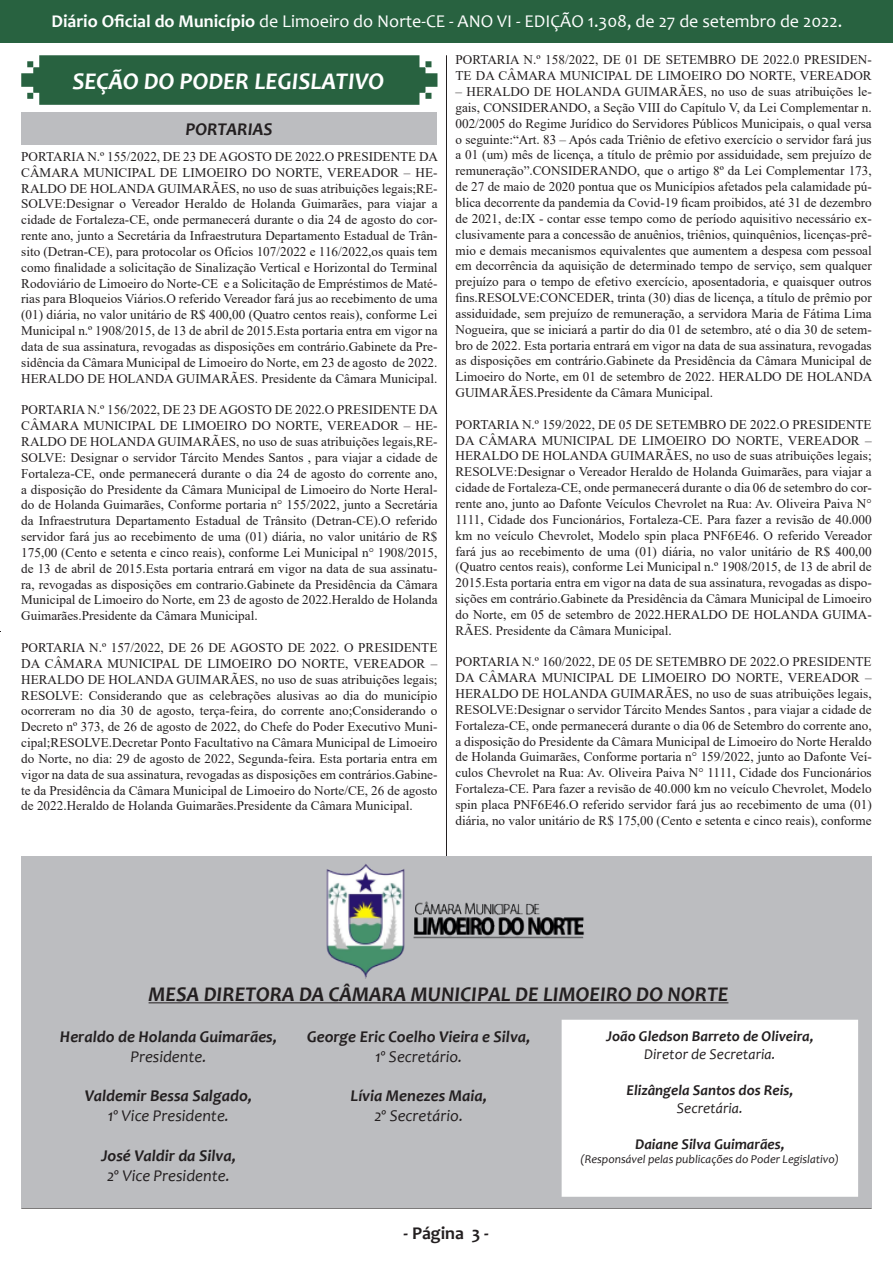
<style>
.page{position:relative;width:893px;height:1263px;background:#fff}
.page>*{position:absolute;margin:0;border:0;box-sizing:border-box;transform-origin:0 0}
.t1{font:italic 700 24px "Candara";color:#fff}
.t2{font:italic 700 21px "Candara";color:#231f20}
.t3{font:18px "Candara";color:#fff}
.t4{font:700 18px "Candara";color:#231f20}
.t5{font:italic 700 18px "Candara";color:#231f20}
.t6{font:italic 700 16.5px "Candara";color:#231f20}
.t7{font:italic 16.5px "Candara";color:#231f20}
.t8{font:italic 700 15px "Candara";color:#231f20}
.t9{font:italic 15px "Candara";color:#231f20}
.t10{font:13.2px/15.9px "Times New Roman";color:#231f20;text-align:justify}
.t11{font:italic 12px "Candara";color:#231f20}
.s1{font-weight:700}
</style>
<div class="page">
<div style="left:0;top:0;width:892px;height:42px;background:#286240"></div>
<hr style="left:446px;top:55px;width:1px;height:1153px;background:#231f20">
<hr style="left:21px;top:1208px;width:851px;height:1px;background:#231f20">
<svg style="left:21px;top:55px;width:416px;height:50px;background:#346a4a"></svg>
<div style="left:21px;top:856px;width:851px;height:352px;background:#bcbdc0"></div>
<hr style="left:149px;top:1002px;width:579px;height:1px;background:#231f20">
<div style="left:562px;top:1020px;width:296px;height:177px;background:#fff;border:2px solid #fff"></div>
<img style="left:326px;top:864px;width:258px;height:115px">
<div style="left:21px;top:112px;width:416px;height:32px;background:#bcbdc0"></div>
<h3 class="t3" style="left:51px;top:10px;width:792px"><span class="s1">Diário Oficial do Município</span> de Limoeiro do Norte-CE - ANO VI - EDIÇÃO 1.308, de 27 de setembro de 2022.</h3>
<p class="t1" style="left:72px;top:66px;width:313px">SEÇÃO DO PODER LEGISLATIVO</p>
<p class="t5" style="left:185px;top:118px;width:89px">PORTARIAS</p>
<p class="t10" style="left:21px;top:148px;width:418px">PORTARIA N.º 155/2022, DE 23 DE AGOSTO DE 2022.O PRESIDENTE DA CÂMARA MUNICIPAL DE LIMOEIRO DO NORTE, VEREADOR – HE-RALDO DE HOLANDA GUIMARÃES, no uso de suas atribuições legais;RE-SOLVE:Designar o Vereador Heraldo de Holanda Guimarães, para viajar a cidade de Fortaleza-CE, onde permanecerá durante o dia 24 de agosto do cor&shy;rente ano, junto a Secretária da Infraestrutura Departamento Estadual de Trân&shy;sito (Detran-CE), para protocolar os Ofícios 107/2022 e 116/2022,os quais tem como finalidade a solicitação de Sinalização Vertical e Horizontal do Terminal Rodoviário de Limoeiro do Norte-CE e a Solicitação de Empréstimos de Maté&shy;rias para Bloqueios Viários.O referido Vereador fará jus ao recebimento de uma (01) diária, no valor unitário de R$ 400,00 (Quatro centos reais), conforme Lei Municipal n.º 1908/2015, de 13 de abril de 2015.Esta portaria entra em vigor na data de sua assinatura, revogadas as disposições em contrário.Gabinete da Pre&shy;sidência da Câmara Municipal de Limoeiro do Norte, em 23 de agosto de 2022.<br>HERALDO DE HOLANDA GUIMARÃES. Presidente da Câmara Municipal.</p>
<p class="t10" style="left:21px;top:402px;width:418px">PORTARIA N.º 156/2022, DE 23 DE AGOSTO DE 2022.O PRESIDENTE DA CÂMARA MUNICIPAL DE LIMOEIRO DO NORTE, VEREADOR – HE-RALDO DE HOLANDA GUIMARÃES, no uso de suas atribuições legais,RE-SOLVE: Designar o servidor Tárcito Mendes Santos , para viajar a cidade de Fortaleza-CE, onde permanecerá durante o dia 24 de agosto do corrente ano, a disposição do Presidente da Câmara Municipal de Limoeiro do Norte Heral&shy;do de Holanda Guimarães, Conforme portaria n° 155/2022, junto a Secretária da Infraestrutura Departamento Estadual de Trânsito (Detran-CE).O referido servidor fará jus ao recebimento de uma (01) diária, no valor unitário de R$ 175,00 (Cento e setenta e cinco reais), conforme Lei Municipal n° 1908/2015, de 13 de abril de 2015.Esta portaria entrará em vigor na data de sua assinatu&shy;ra, revogadas as disposições em contrario.Gabinete da Presidência da Câmara Municipal de Limoeiro do Norte, em 23 de agosto de 2022.Heraldo de Holanda Guimarães.Presidente da Câmara Municipal.</p>
<p class="t10" style="left:21px;top:639px;width:418px">PORTARIA N.º 157/2022, DE 26 DE AGOSTO DE 2022. O PRESIDENTE DA CÂMARA MUNICIPAL DE LIMOEIRO DO NORTE, VEREADOR – HERALDO DE HOLANDA GUIMARÃES, no uso de suas atribuições legais; RESOLVE: Considerando que as celebrações alusivas ao dia do município ocorreram no dia 30 de agosto, terça-feira, do corrente ano;Considerando o Decreto nº 373, de 26 de agosto de 2022, do Chefe do Poder Executivo Muni&shy;cipal;RESOLVE.Decretar Ponto Facultativo na Câmara Municipal de Limoeiro do Norte, no dia: 29 de agosto de 2022, Segunda-feira. Esta portaria entra em vigor na data de sua assinatura, revogadas as disposições em contrários.Gabine&shy;te da Presidência da Câmara Municipal de Limoeiro do Norte/CE, 26 de agosto de 2022.Heraldo de Holanda Guimarães.Presidente da Câmara Municipal.</p>
<p class="t10" style="left:455px;top:52px;width:418px">PORTARIA N.º 158/2022, DE 01 DE SETEMBRO DE 2022.0 PRESIDEN-<br>TE DA CÂMARA MUNICIPAL DE LIMOEIRO DO NORTE, VEREADOR</p>
<p class="t10" style="left:455px;top:83px;width:418px">– HERALDO DE HOLANDA GUIMARÃES, no uso de suas atribuições le&shy;gais, CONSIDERANDO, a Seção VIII do Capítulo V, da Lei Complementar n.<br>002/2005 do Regime Jurídico do Servidores Públicos Municipais, o qual versa o seguinte:“Art. 83 – Após cada Triênio de efetivo exercício o servidor fará jus a 01 (um) mês de licença, a título de prêmio por assiduidade, sem prejuízo de remuneração”.CONSIDERANDO, que o artigo 8º da Lei Complementar 173, de 27 de maio de 2020 pontua que os Municípios afetados pela calamidade pú&shy;blica decorrente da pandemia da Covid-19 ficam proibidos, até 31 de dezembro de 2021, de:IX - contar esse tempo como de período aquisitivo necessário ex&shy;clusivamente para a concessão de anuênios, triênios, quinquênios, licenças-prê&shy;mio e demais mecanismos equivalentes que aumentem a despesa com pessoal em decorrência da aquisição de determinado tempo de serviço, sem qualquer prejuízo para o tempo de efetivo exercício, aposentadoria, e quaisquer outros fins.RESOLVE:CONCEDER, trinta (30) dias de licença, a título de prêmio por assiduidade, sem prejuízo de remuneração, a servidora Maria de Fátima Lima Nogueira, que se iniciará a partir do dia 01 de setembro, até o dia 30 de setem&shy;bro de 2022. Esta portaria entrará em vigor na data de sua assinatura, revogadas as disposições em contrário.Gabinete da Presidência da Câmara Municipal de Limoeiro do Norte, em 01 de setembro de 2022. HERALDO DE HOLANDA GUIMARÃES.Presidente da Câmara Municipal.</p>
<p class="t10" style="left:455px;top:416px;width:418px">PORTARIA N.º 159/2022, DE 05 DE SETEMBRO DE 2022.O PRESIDENTE DA CÂMARA MUNICIPAL DE LIMOEIRO DO NORTE, VEREADOR – HERALDO DE HOLANDA GUIMARÃES, no uso de suas atribuições legais; RESOLVE:Designar o Vereador Heraldo de Holanda Guimarães, para viajar a cidade de Fortaleza-CE, onde permanecerá durante o dia 06 de setembro do cor&shy;rente ano, junto ao Dafonte Veículos Chevrolet na Rua: Av. Oliveira Paiva N° 1111, Cidade dos Funcionários, Fortaleza-CE. Para fazer a revisão de 40.000 km no veículo Chevrolet, Modelo spin placa PNF6E46. O referido Vereador fará jus ao recebimento de uma (01) diária, no valor unitário de R$ 400,00 (Quatro centos reais), conforme Lei Municipal n.º 1908/2015, de 13 de abril de 2015.Esta portaria entra em vigor na data de sua assinatura, revogadas as dispo&shy;sições em contrário.Gabinete da Presidência da Câmara Municipal de Limoeiro do Norte, em 05 de setembro de 2022.HERALDO DE HOLANDA GUIMA-RÃES. Presidente da Câmara Municipal.</p>
<p class="t10" style="left:455px;top:654px;width:418px">PORTARIA N.º 160/2022, DE 05 DE SETEMBRO DE 2022.O PRESIDENTE DA CÂMARA MUNICIPAL DE LIMOEIRO DO NORTE, VEREADOR – HERALDO DE HOLANDA GUIMARÃES, no uso de suas atribuições legais, RESOLVE:Designar o servidor Tárcito Mendes Santos , para viajar a cidade de Fortaleza-CE, onde permanecerá durante o dia 06 de Setembro do corrente ano, a disposição do Presidente da Câmara Municipal de Limoeiro do Norte Heraldo de Holanda Guimarães, Conforme portaria n° 159/2022, junto ao Dafonte Veí&shy;culos Chevrolet na Rua: Av. Oliveira Paiva N° 1111, Cidade dos Funcionários Fortaleza-CE. Para fazer a revisão de 40.000 km no veículo Chevrolet, Modelo spin placa PNF6E46.O referido servidor fará jus ao recebimento de uma (01) diária, no valor unitário de R$ 175,00 (Cento e setenta e cinco reais), conforme</p>
<p class="t2" style="left:149px;top:981px;width:581px">MESA DIRETORA DA CÂMARA MUNICIPAL DE LIMOEIRO DO NORTE</p>
<p class="t8" style="left:606px;top:1026px;width:209px">João Gledson Barreto de Oliveira,</p>
<p class="t9" style="left:644px;top:1044px;width:133px">Diretor de Secretaria.</p>
<p class="t8" style="left:626px;top:1080px;width:168px">Elizângela Santos dos Reis,</p>
<p class="t9" style="left:677px;top:1098px;width:67px">Secretária.</p>
<p class="t8" style="left:635px;top:1134px;width:151px">Daiane Silva Guimarães,</p>
<p class="t11" style="left:581px;top:1152px;width:260px">(Responsável pelas publicações do Poder Legislativo)</p>
<p class="t6" style="left:60px;top:1026px;width:219px">Heraldo de Holanda Guimarães,</p>
<p class="t7" style="left:130px;top:1046px;width:78px">Presidente.</p>
<p class="t6" style="left:85px;top:1086px;width:169px">Valdemir Bessa Salgado,</p>
<p class="t7" style="left:108px;top:1105px;width:123px">1º Vice Presidente.</p>
<p class="t6" style="left:101px;top:1145px;width:136px">José Valdir da Silva,</p>
<p class="t7" style="left:107px;top:1165px;width:124px">2º Vice Presidente.</p>
<p class="t6" style="left:307px;top:1026px;width:225px">George Eric Coelho Vieira e Silva,</p>
<p class="t7" style="left:375px;top:1046px;width:89px">1º Secretário.</p>
<p class="t6" style="left:351px;top:1086px;width:138px">Lívia Menezes Maia,</p>
<p class="t7" style="left:374px;top:1105px;width:90px">2º Secretário.</p>
<h3 class="t4" style="left:404px;top:1222px;width:87px">- Página 3 -</h3>
</div>
